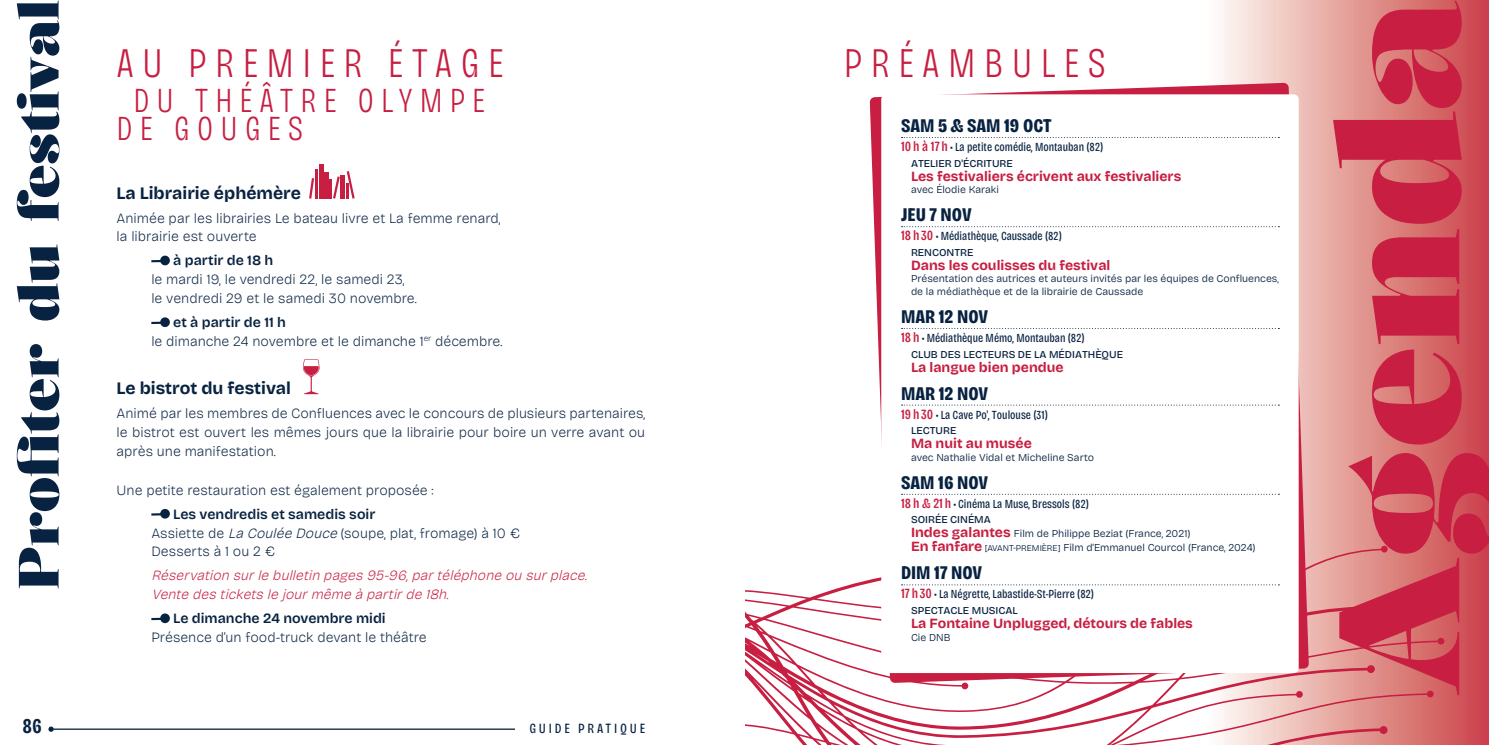
<style>
.page{position:relative;width:1489px;height:745px;background:#fff}
.page>*{position:absolute;margin:0;border:0;box-sizing:border-box;transform-origin:0 0}
.t1{font:100 169.22px "Kalnia";color:#c71e41}
.t2{font:100 56px "Kalnia";color:#082241}
.t3{font:200 42px "Bricolage Grotesque Condensed";letter-spacing:.2em;color:#c71e41}
.t4{font:200 35px/28px "Bricolage Grotesque Condensed";letter-spacing:.2em;color:#c71e41}
.t5{font:600 21px "Bricolage Grotesque Condensed";color:#082241}
.t6{font:800 19.25px "Bricolage Grotesque Condensed";color:#082241}
.t7{font:700 17.5px "Bricolage Grotesque";color:#082241}
.t8{font:200 14.17px/18.9px "Bricolage Grotesque";color:#082241}
.t9{font:italic 200 14.17px/18.9px "Bricolage Grotesque";color:#c71e41}
.t10{font:600 14.17px "Bricolage Grotesque";color:#082241}
.t11{font:700 14px "Bricolage Grotesque";color:#c71e41}
.t12{font:14px "Bricolage Grotesque Condensed";letter-spacing:.2em;color:#082241}
.t13{font:12.25px "Bricolage Grotesque Condensed";color:#082241}
.t14{font:300 10.5px/14px "Bricolage Grotesque";color:#082241}
.t15{font:500 10.5px "Bricolage Grotesque";color:#082241}
.s1{font-weight:600}
.s2{font-style:italic}
.s3{font-weight:500;font-size:14px;color:#c71e41}
.s4{font-weight:500}
.s5{font-weight:700;font-size:14px;color:#c71e41}
.s6{font-size:8.75px}
</style>
<div class="page">
<div style="left:1204px;top:0;width:284px;height:744px;background:linear-gradient(to right,#fffff9,#cb4345)"></div>
<svg style="left:745px;top:536px;width:699px;height:208px"></svg>
<hr style="left:51px;top:728px;width:464px;height:1px;background:#082241">
<svg style="left:48px;top:726px;width:6px;height:5px"></svg>
<svg style="left:869px;top:83px;width:439px;height:599px"></svg>
<div style="left:881px;top:94px;width:417px;height:578px;background:#fff;border-radius:5px"></div>
<svg style="left:901px;top:137px;width:378px;height:1px"></svg>
<svg style="left:901px;top:226px;width:378px;height:1px"></svg>
<svg style="left:901px;top:328px;width:378px;height:1px"></svg>
<svg style="left:901px;top:404px;width:378px;height:1px"></svg>
<svg style="left:901px;top:493px;width:378px;height:1px"></svg>
<svg style="left:901px;top:584px;width:378px;height:1px"></svg>
<div style="left:318px;top:164px;width:5px;height:34px;background:#c71e41"></div>
<hr style="left:324px;top:172px;width:4px;height:26px;background:#c71e41">
<hr style="left:341px;top:175px;width:4px;height:23px;background:#c71e41">
<hr style="left:329px;top:179px;width:3px;height:19px;background:#c71e41">
<svg style="left:333px;top:176px;width:7px;height:22px"></svg>
<hr style="left:315px;top:169px;width:2px;height:29px;background:#c71e41">
<svg style="left:309px;top:178px;width:5px;height:20px"></svg>
<svg style="left:346px;top:171px;width:8px;height:27px"></svg>
<svg style="left:151px;top:255px;width:19px;height:10px"></svg>
<svg style="left:151px;top:317px;width:19px;height:10px"></svg>
<svg style="left:302px;top:359px;width:18px;height:35px"></svg>
<svg style="left:151px;top:508px;width:19px;height:10px"></svg>
<svg style="left:151px;top:613px;width:19px;height:9px"></svg>
<h2 class="t2" style="left:6px;top:589px;width:590px;rotate:-90deg">Profiter du festival</h2>
<h3 class="t3" style="left:117px;top:33px;width:388px">AU PREMIER ÉTAGE</h3>
<h3 class="t4" style="left:117px;top:85px;width:370px;text-indent:17px">DU THÉÂTRE OLYMPE<br>DE GOUGES</h3>
<p class="t7" style="left:117px;top:178px;width:186px">La Librairie éphémère</p>
<p class="t8" style="left:117px;top:207px;width:385px">Animée par les librairies Le bateau livre et La femme renard, la librairie est ouverte</p>
<p class="t10" style="left:173px;top:249px;width:102px">à partir de 18 h</p>
<p class="t8" style="left:151px;top:269px;width:267px">le mardi 19, le vendredi 22, le samedi 23, le vendredi 29 et le samedi 30 novembre.</p>
<p class="t8" style="left:151px;top:311px;width:352px;text-indent:22px"><span class="s1">et à partir de 11 h<br></span>le dimanche 24 novembre et le dimanche 1<sup>er</sup> décembre.</p>
<p class="t7" style="left:117px;top:374px;width:176px">Le bistrot du festival</p>
<p class="t8" style="left:117px;top:402px;width:530px;text-align:justify">Animé par les membres de Confluences avec le concours de plusieurs partenaires, le bistrot est ouvert les mêmes jours que la librairie pour boire un verre avant ou après une manifestation.</p>
<p class="t8" style="left:117px;top:479px;width:318px">Une petite restauration est également proposée :</p>
<p class="t8" style="left:151px;top:503px;width:370px;text-indent:22px"><span class="s1">Les vendredis et samedis soir<br></span>Assiette de <span class="s2">LaCouléeDouce</span>(soupe, plat, fromage) à 10 €<br>Desserts à 1 ou 2 €</p>
<p class="t9" style="left:151px;top:564px;width:441px">Réservationsurlebulletinpages95-96,partéléphoneousurplace.<br>Ventedesticketslejourmêmeàpartirde18h.</p>
<p class="t10" style="left:173px;top:606px;width:214px">Le dimanche 24 novembre midi</p>
<p class="t8" style="left:151px;top:626px;width:277px">Présence d’un food-truck devant le théâtre</p>
<h3 class="t5" style="left:23px;top:709px;width:21px">86</h3>
<p class="t12" style="left:529px;top:717px;width:117px">GUIDE PRATIQUE</p>
<h3 class="t3" style="left:843px;top:33px;width:264px">PRÉAMBULES</h3>
<h3 class="t6" style="left:901px;top:110px;width:152px">SAM 5 &amp; SAM 19 OCT</h3>
<p class="t13" style="left:901px;top:138px;width:204px"><span class="s3">10 h à 17 h</span> • La petite comédie, Montauban (82)</p>
<p class="t15" style="left:911px;top:154px;width:103px">ATELIER D'ÉCRITURE</p>
<p class="t11" style="left:911px;top:164px;width:272px">Les festivaliers écrivent aux festivaliers</p>
<p class="t14" style="left:911px;top:182px;width:89px">avec Élodie Karaki</p>
<h3 class="t6" style="left:901px;top:199px;width:72px">JEU 7 NOV</h3>
<p class="t13" style="left:901px;top:227px;width:162px"><span class="s3">18h 30</span> • Médiathèque, Caussade (82)</p>
<p class="t15" style="left:911px;top:243px;width:64px">RENCONTRE</p>
<p class="t11" style="left:911px;top:253px;width:201px">Dans les coulisses du festival</p>
<p class="t14" style="left:911px;top:272px;width:369px;line-height:12.6px">Présentation des autrices et auteurs invités par les équipes de Confluences, de la médiathèque et de la librairie de Caussade</p>
<h3 class="t6" style="left:901px;top:301px;width:89px">MAR 12 NOV</h3>
<p class="t13" style="left:901px;top:328px;width:185px"><span class="s3">18 h</span> • Médiathèque Mémo, Montauban (82)</p>
<p class="t15" style="left:911px;top:345px;width:213px">CLUB DES LECTEURS DE LA MÉDIATHÈQUE</p>
<p class="t11" style="left:911px;top:355px;width:154px">La langue bien pendue</p>
<h3 class="t6" style="left:901px;top:377px;width:89px">MAR 12 NOV</h3>
<p class="t13" style="left:901px;top:405px;width:148px"><span class="s3">19h 30</span> • La Cave Po', Toulouse (31)</p>
<p class="t15" style="left:911px;top:422px;width:47px">LECTURE</p>
<p class="t11" style="left:911px;top:432px;width:122px">Ma nuit au musée</p>
<p class="t14" style="left:911px;top:449px;width:184px">avec Nathalie Vidal et Micheline Sarto</p>
<h3 class="t6" style="left:901px;top:467px;width:89px">SAM 16 NOV</h3>
<p class="t13" style="left:901px;top:494px;width:189px"><span class="s3">18 h &amp; 21h</span> • Cinéma La Muse, Bressols (82)</p>
<p class="t14" style="left:911px;top:512px;width:346px"><span class="s4">SOIRÉE CINÉMA<br></span><span class="s5">Indes galantes</span> Film de Philippe Beziat (France, 2021)<br><span class="s5">En fanfare</span> <span class="s6">[AVANT-PREMIÈRE]</span> Film d’Emmanuel Courcol (France, 2024)</p>
<h3 class="t6" style="left:901px;top:557px;width:83px">DIM 17 NOV</h3>
<p class="t13" style="left:901px;top:584px;width:194px"><span class="s3">17h 30</span> • La Négrette, Labastide-St-Pierre (82)</p>
<p class="t15" style="left:911px;top:601px;width:108px">SPECTACLE MUSICAL</p>
<p class="t11" style="left:911px;top:611px;width:283px">La Fontaine Unplugged, détours de fables</p>
<p class="t14" style="left:911px;top:629px;width:41px">Cie DNB</p>
<h1 class="t1" style="left:1301px;top:695px;width:697px;rotate:-90deg">Agenda</h1>
</div>
